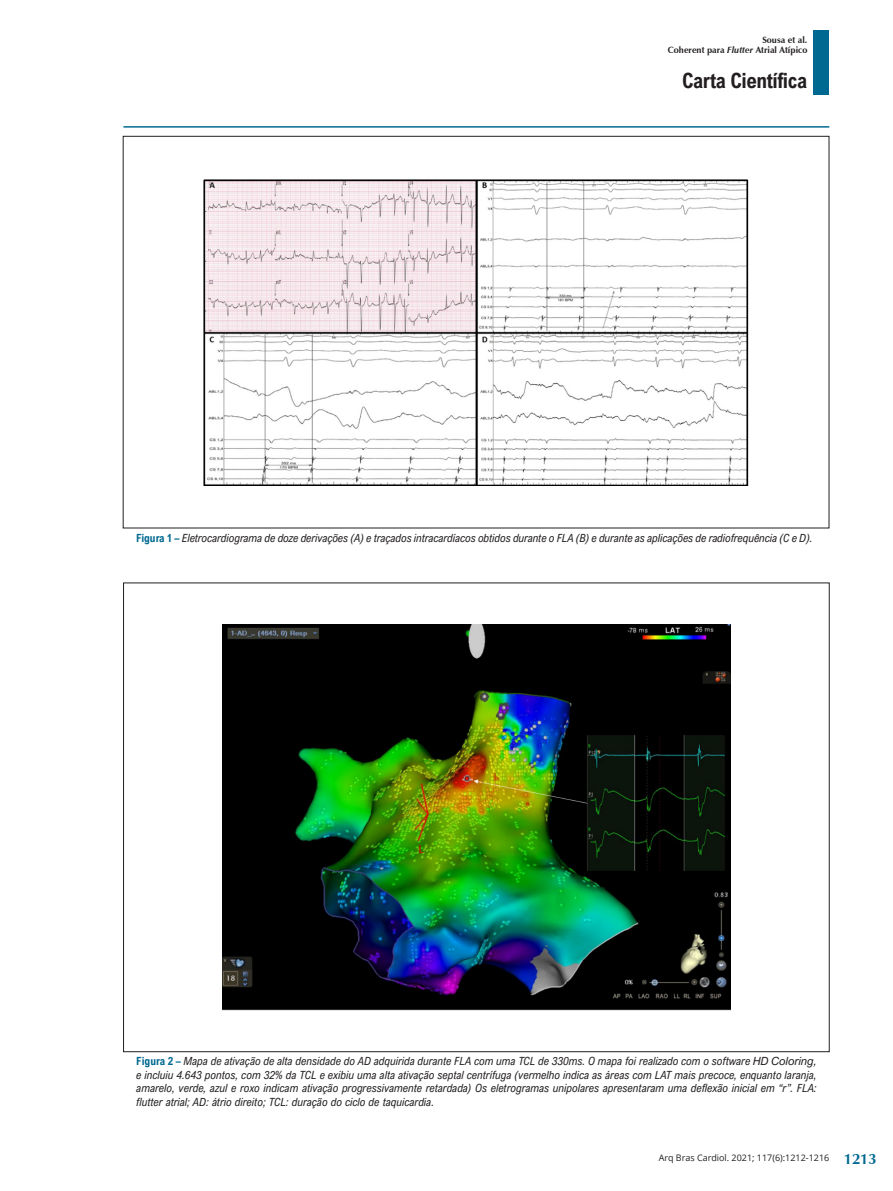
<style>
.page{position:relative;width:893px;height:1191px;background:#fff}
.page>*{position:absolute;margin:0;border:0;box-sizing:border-box;transform-origin:0 0}
.t1{font:700 21px "Arial Nova Cond";letter-spacing:-.02em;color:#231f20}
.t2{font:700 15px "Zapf Humanist 601 BT";color:#006991}
._06_-_LEGENDA_FIGURA{font:italic 11.25px/13.5px "Arial Nova Cond";letter-spacing:-.005em;color:#231f20;text-align:justify}
.t3{font:700 9px/10.8px "Zapf Humanist 601 BT";color:#231f20;text-align:right}
.t4{font:9px "Open Sans";color:#231f20}
.s1{font-style:italic}
.s2{font-weight:700;font-style:normal;color:#006991}
.s3{font-family:"Arial Nova"}
</style>
<div class="page">
<hr style="left:123px;top:126px;width:706px;height:2px;background:#006991">
<div style="left:813px;top:30px;width:16px;height:64px;background:#006991"></div>
<img style="left:204px;top:179px;width:544px;height:306px">
<img style="left:222px;top:624px;width:508px;height:386px">
<p class="t3" style="left:668px;top:34px;width:141px">Sousa et al.<br>Coherent para <span class="s1">Flutter</span> Atrial Atípico</p>
<h1 class="t1" style="left:682px;top:67px;width:127px">Carta Científica</h1>
<p class="_06_-_LEGENDA_FIGURA" style="left:136px;top:531px;width:678px"><span class="s2">Figura 1 –</span> Eletrocardiograma de doze derivações (A) e traçados intracardíacos obtidos durante o FLA (B) e durante as aplicações de radiofrequência (C e D).</p>
<p class="_06_-_LEGENDA_FIGURA" style="left:136px;top:1054px;width:682px"><span class="s2">Figura 2 –</span> Mapa de ativação de alta densidade do AD adquirida durante FLA com uma TCL de 330ms. O mapa foi realizado com o software <span class="s3">HD Coloring</span>, e incluiu 4.643 pontos, com 32% da TCL e exibiu uma alta ativação septal centrífuga (vermelho indica as áreas com LAT mais precoce, enquanto laranja, amarelo, verde, azul e roxo indicam ativação progressivamente retardada) Os eletrogramas unipolares apresentaram uma deflexão inicial em “r”. FLA: flutter atrial; AD: átrio direito; TCL: duração do ciclo de taquicardia.</p>
<p class="t4" style="left:659px;top:1152px;width:172px">Arq Bras Cardiol. 2021; 117(6):1212-1216</p>
<h2 class="t2" style="left:844px;top:1149px;width:34px">1213</h2>
</div>
